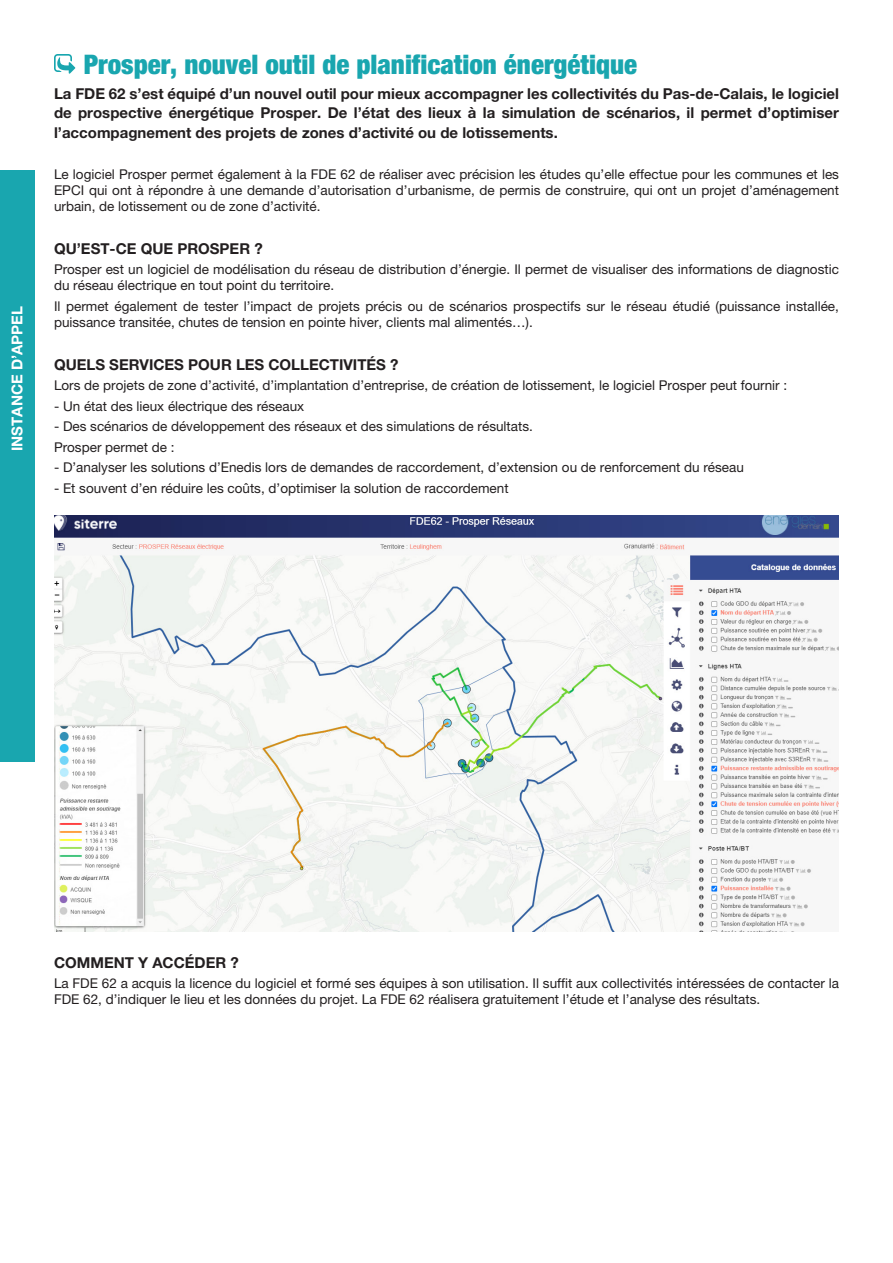
<style>
.page{position:relative;width:893px;height:1263px;background:#fff}
.page>*{position:absolute;margin:0;border:0;box-sizing:border-box;transform-origin:0 0}
.Sous-titre_1{font:900 condensed 27px "Helvetica Neue LT Pro";color:#19a6af}
.Texte_contenu{font:700 15px/19.5px "Helvetica Neue LT Pro";color:#231f20;text-align:justify}
.Titre_fiche{font:700 15px "Helvetica Neue LT Pro";color:#fff}
.Texte_contenu-2{font:13.5px/16.2px "Helvetica Neue LT Pro";color:#231f20}
</style>
<div class="page">
<div style="left:0;top:170px;width:34px;height:592px;background:#19a6af"></div>
<svg style="left:54px;top:54px;width:21px;height:20px"></svg>
<img style="left:54px;top:516px;width:785px;height:415px">
<p class="Titre_fiche" style="left:8px;top:451px;width:147px;rotate:-90deg">INSTANCE D’APPEL</p>
<p class="Sous-titre_1" style="left:84px;top:47px;width:555px">Prosper, nouvel outil de planification énergétique</p>
<p class="Texte_contenu" style="left:54px;top:83px;width:786px">La FDE 62 s’est équipé d’un nouvel outil pour mieux accompagner les collectivités du Pas-de-Calais, le logiciel de prospective énergétique Prosper. De l’état des lieux à la simulation de scénarios, il permet d’optimiser l’accompagnement des projets de zones d’activité ou de lotissements.</p>
<p class="Texte_contenu-2" style="left:54px;top:166px;width:786px;text-align:justify">Le logiciel Prosper permet également à la FDE 62 de réaliser avec précision les études qu’elle effectue pour les communes et les EPCI qui ont à répondre à une demande d’autorisation d’urbanisme, de permis de construire, qui ont un projet d’aménagement urbain, de lotissement ou de zone d’activité.</p>
<p class="Texte_contenu" style="left:54px;top:238px;width:210px">QU’EST-CE QUE PROSPER ?</p>
<p class="Texte_contenu-2" style="left:54px;top:261px;width:786px">Prosper est un logiciel de modélisation du réseau de distribution d’énergie. Il permet de visualiser des informations de diagnostic du réseau électrique en tout point du territoire.</p>
<p class="Texte_contenu-2" style="left:54px;top:298px;width:786px">Il permet également de tester l’impact de projets précis ou de scénarios prospectifs sur le réseau étudié (puissance installée, puissance transitée, chutes de tension en pointe hiver, clients mal alimentés…).</p>
<p class="Texte_contenu" style="left:54px;top:354px;width:346px">QUELS SERVICES POUR LES COLLECTIVITÉS ?</p>
<p class="Texte_contenu-2" style="left:54px;top:377px;width:735px">Lors de projets de zone d’activité, d’implantation d’entreprise, de création de lotissement, le logiciel Prosper peut fournir :</p>
<p class="Texte_contenu-2" style="left:54px;top:398px;width:252px">- Un état des lieux électrique des réseaux</p>
<p class="Texte_contenu-2" style="left:54px;top:418px;width:480px">- Des scénarios de développement des réseaux et des simulations de résultats.</p>
<p class="Texte_contenu-2" style="left:54px;top:438px;width:122px">Prosper permet de :</p>
<p class="Texte_contenu-2" style="left:54px;top:459px;width:691px">- D’analyser les solutions d’Enedis lors de demandes de raccordement, d’extension ou de renforcement du réseau</p>
<p class="Texte_contenu-2" style="left:54px;top:479px;width:456px">- Et souvent d’en réduire les coûts, d’optimiser la solution de raccordement</p>
<p class="Texte_contenu" style="left:54px;top:952px;width:186px">COMMENT Y ACCÉDER ?</p>
<p class="Texte_contenu-2" style="left:54px;top:975px;width:786px">La FDE 62 a acquis la licence du logiciel et formé ses équipes à son utilisation. Il suffit aux collectivités intéressées de contacter la<br>FDE 62, d’indiquer le lieu et les données du projet. La FDE 62 réalisera gratuitement l’étude et l’analyse des résultats.</p>
</div>
